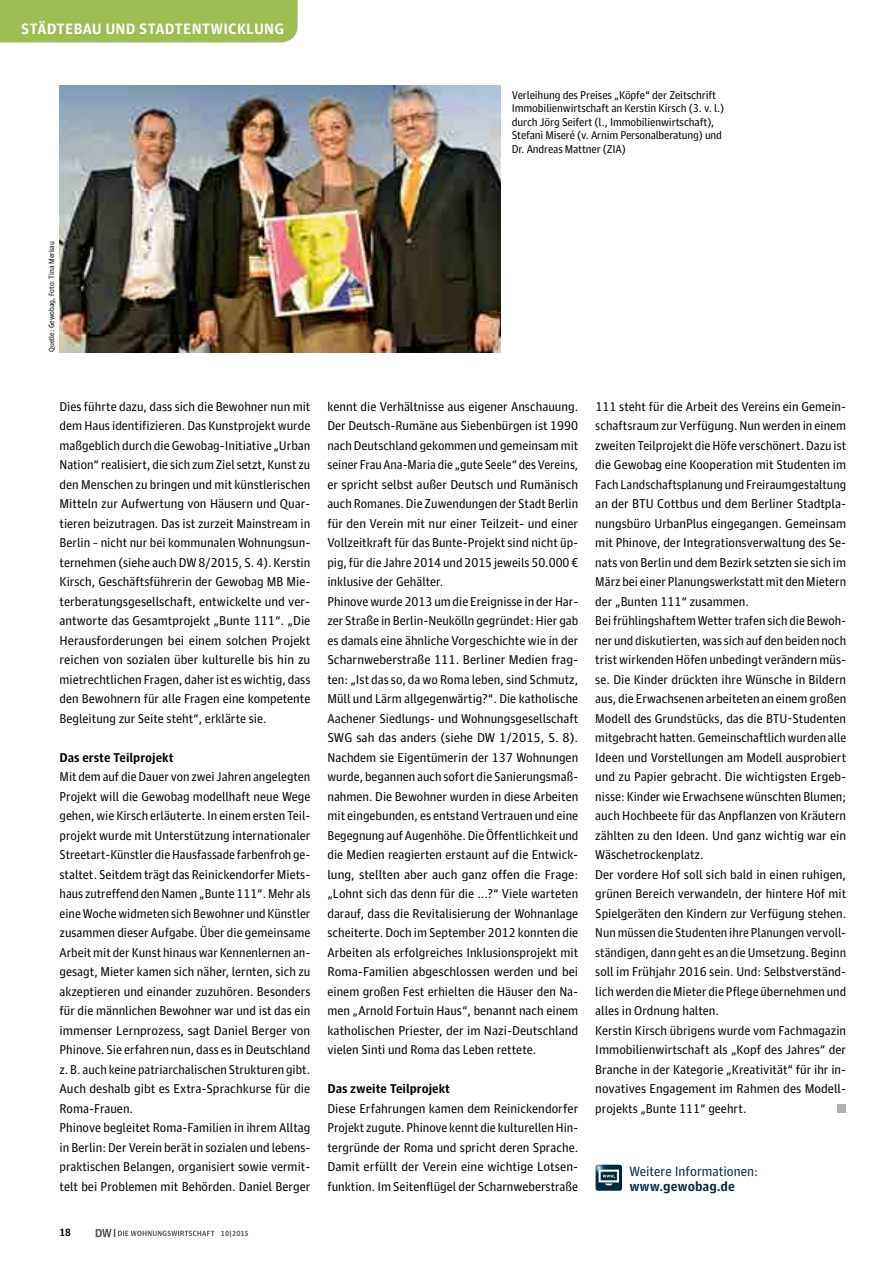
<style>
.page{position:relative;width:893px;height:1263px;background:#fff}
.page>*{position:absolute;margin:0;border:0;box-sizing:border-box;transform-origin:0 0}
.t1{font:700 15px "Guardian Agate Sans 1";letter-spacing:.01em;color:#fff}
.t2{font:13.5px "Guardian Agate Sans 1";color:#002a41}
.t3{font:700 13.5px "Guardian Agate Sans 1";color:#002a41}
.t4{font:12.75px/19.5px "Guardian Agate Sans 1";color:#000}
.t5{font:700 12.75px "Guardian Agate Sans 1";color:#000}
.t6{font:11.25px/13.5px "Guardian Agate Sans 1";letter-spacing:-.01em;color:#000}
.t7{font:700 10.5px "Guardian Agate Sans 1";color:#000}
.t8{font:7.5px "Guardian Agate Sans 1";color:#000}
.t9{font:700 7.5px "Guardian Agate Sans 1";color:#565655}
</style>
<div class="page">
<div style="left:0;top:0;width:298px;height:43px;background:#9ebd52"></div>
<svg style="left:96px;top:1229px;width:118px;height:8px"></svg>
<div style="left:838px;top:1104px;width:8px;height:9px;background:#b1b2b3"></div>
<img style="left:60px;top:85px;width:441px;height:267px">
<svg style="left:596px;top:1165px;width:26px;height:26px"></svg>
<p class="t1" style="left:21px;top:18px;width:264px">STÄDTEBAU UND STADTENTWICKLUNG</p>
<p class="t6" style="left:512px;top:87px;width:214px">Verleihung des Preises „Köpfe“ der Zeitschrift Immobilienwirtschaft an Kerstin Kirsch (3. v. l.) durch Jörg Seifert (l., Immobilienwirtschaft), Stefani Miseré (v. Arnim Personalberatung) und Dr. Andreas Mattner (ZIA)</p>
<p class="t8" style="left:46px;top:352px;width:112px;rotate:-90deg">Quelle: Gewobag, Foto: Tina Merkau</p>
<p class="t4" style="left:60px;top:395px;width:252px;text-align:justify">Dies führte dazu, dass sich die Bewohner nun mit dem Haus identifizieren. Das Kunstprojekt wurde maßgeblich durch die Gewobag-Initiative „Urban Nation“ realisiert, die sich zum Ziel setzt, Kunst zu den Menschen zu bringen und mit künstlerischen Mitteln zur Aufwertung von Häusern und Quar&shy;tieren beizutragen. Das ist zurzeit Mainstream in Berlin – nicht nur bei kommunalen Wohnungsun&shy;ternehmen (siehe auch DW 8/2015, S. 4). Kerstin Kirsch, Geschäftsführerin der Gewobag MB Mie&shy;terberatungsgesellschaft, entwickelte und ver&shy;antworte das Gesamtprojekt „Bunte 111“. „Die Herausforderungen bei einem solchen Projekt reichen von sozialen über kulturelle bis hin zu mietrechtlichen Fragen, daher ist es wichtig, dass den Bewohnern fü r alle Fragen eine kompetente Begleitung zur Seite steht“, erklärte sie.</p>
<p class="t5" style="left:60px;top:748px;width:116px">Das erste Teilprojekt</p>
<p class="t4" style="left:60px;top:766px;width:252px">Mit dem auf die Dauer von zwei Jahren angelegten Projekt will die Gewobag modellhaft neue Wege gehen, wie Kirsch erläuterte. In einem ersten Teil&shy;projekt wurde mit Unterstützung internationaler Streetart-Künstler die Hausfassade farbenfroh ge&shy;staltet. Seitdem trägt das Reinickendorfer Miets&shy;haus zutreffend den Namen „Bunte 111“. Mehr als eine Woche widmeten sich Bewohner und Künstler zusammen dieser Aufgabe. Über die gemeinsame Arbeit mit der Kunst hinaus war Kennenlernen an&shy;gesagt, Mieter kamen sich näher, lernten, sich zu akzeptieren und einander zuzuhören. Besonders für die männlichen Bewohner war und ist das ein immenser Lernprozess, sagt Daniel Berger von Phinove. Sie erfahren nun, dass es in Deutschland z. B. auch keine patriarchalischen Strukturen gibt.<br>Auch deshalb gibt es Extra-Sprachkurse für die Roma-Frauen.<br>Phinove begleitet Roma-Familien in ihrem Alltag in Berlin: Der Verein berät in sozialen und lebens&shy;praktischen Belangen, organisiert sowie vermit&shy;telt bei Problemen mit Behörden. Daniel Berger</p>
<p class="t7" style="left:60px;top:1225px;width:13px">18</p>
<p class="t9" style="left:221px;top:1228px;width:29px">10 | 2015</p>
<p class="t4" style="left:327px;top:395px;width:252px">kennt die Verhältnisse aus eigener Anschauung.<br>Der Deutsch-Rumäne aus Siebenbürgen ist 1990 nach Deutschland gekommen und gemeinsam mit seiner Frau Ana-Maria die „gute Seele“ des Vereins, er spricht selbst außer Deutsch und Rumänisch auch Romanes. Die Zuwendungen der Stadt Berlin für den Verein mit nur einer Teilzeit- und einer Vollzeitkraft für das Bunte-Projekt sind nicht üp&shy;pig, für die Jahre 2014 und 2015 jeweils 50.000 € inklusive der Gehälter.<br>Phinove wurde 2013 um die Ereignisse in der Har&shy;zer Straße in Berlin-Neukölln gegründet: Hier gab es damals eine ähnliche Vorgeschichte wie in der Scharnweberstraße 111. Berliner Medien frag&shy;ten: „Ist das so, da wo Roma leben, sind Schmutz, Müll und Lärm allgegenwärtig?“. Die katholische Aachener Siedlungs- und Wohnungsgesellschaft SWG sah das anders (siehe DW 1/2015, S. 8).<br>Nachdem sie Eigentümerin der 137 Wohnungen wurde, begannen auch sofort die Sanierungsmaß&shy;nahmen. Die Bewohner wurden in diese Arbeiten mit eingebunden, es entstand Vertrauen und eine Begegnung auf Augenhöhe. Die Öffentlichkeit und die Medien reagierten erstaunt auf die Entwick&shy;lung, stellten aber auch ganz offen die Frage: „Lohnt sich das denn für die ...?“ Viele warteten darauf, dass die Revitalisierung der Wohnanlage scheiterte. Doch im September 2012 konnten die Arbeiten als erfolgreiches Inklusionsprojekt mit Roma-Familien abgeschlossen werden und bei einem großen Fest erhielten die Häuser den Na&shy;men „Arnold Fortuin Haus“, benannt nach einem katholischen Priester, der im Nazi-Deutschland vielen Sinti und Roma das Leben rettete.</p>
<p class="t5" style="left:327px;top:1080px;width:124px">Das zweite Teilprojekt</p>
<p class="t4" style="left:327px;top:1097px;width:252px;text-align:justify">Diese Erfahrungen kamen dem Reinickendorfer Projekt zugute. Phinove kennt die kulturellen Hin&shy;tergründe der Roma und spricht deren Sprache.<br>Damit erfüllt der Verein eine wichtige Lotsen&shy;funktion. Im Seitenflügel der Scharnweberstraße</p>
<p class="t4" style="left:595px;top:395px;width:252px">111 steht für die Arbeit des Vereins ein Gemein&shy;schaftsraum zur Verfügung. Nun werden in einem zweiten Teilprojekt die Höfe verschönert. Dazu ist die Gewobag eine Kooperation mit Studenten im Fach Landschaftsplanung und Freiraumgestaltung an der BTU Cottbus und dem Berliner Stadtpla&shy;nungsbüro UrbanPlus eingegangen. Gemeinsam mit Phinove, der Integrationsverwaltung des Se&shy;nats von Berlin und dem Bezirk setzten sie sich im März bei einer Planungswerkstatt mit den Mietern der „Bunten 111“ zusammen.<br>Bei frühlingshaftem Wetter trafen sich die Bewoh&shy;ner und diskutierten, was sich auf den beiden noch trist wirkenden Höfen unbedingt verändern müs&shy;se. Die Kinder drückten ihre Wünsche in Bildern aus, die Erwachsenen arbeiteten an einem großen Modell des Grundstücks, das die BTU-Studenten mitgebracht hatten. Gemeinschaftlich wurden alle Ideen und Vorstellungen am Modell ausprobiert und zu Papier gebracht. Die wichtigsten Ergeb&shy;nisse: Kinder wie Erwachsene wünschten Blumen; auch Hochbeete für das Anpflanzen von Kräutern zählten zu den Ideen. Und ganz wichtig war ein Wäschetrockenplatz.<br>Der vordere Hof soll sich bald in einen ruhigen, grünen Bereich verwandeln, der hintere Hof mit Spielgeräten den Kindern zur Verfügung stehen.<br>Nun müssen die Studenten ihre Planungen vervoll&shy;ständigen, dann geht es an die Umsetzung. Beginn soll im Frühjahr 2016 sein. Und: Selbstverständ&shy;lich werden die Mieter die Pflege übernehmen und alles in Ordnung halten.<br>Kerstin Kirsch übrigens wurde vom Fachmagazin Immobilienwirtschaft als „Kopf des Jahres“ der Branche in der Kategorie „Kreativität“ für ihr in&shy;novatives Engagement im Rahmen des Modell&shy;projekts „Bunte 111“ geehrt.</p>
<p class="t2" style="left:629px;top:1162px;width:130px">Weitere Informationen:</p>
<p class="t3" style="left:629px;top:1177px;width:107px">www.gewobag.de</p>
</div>
